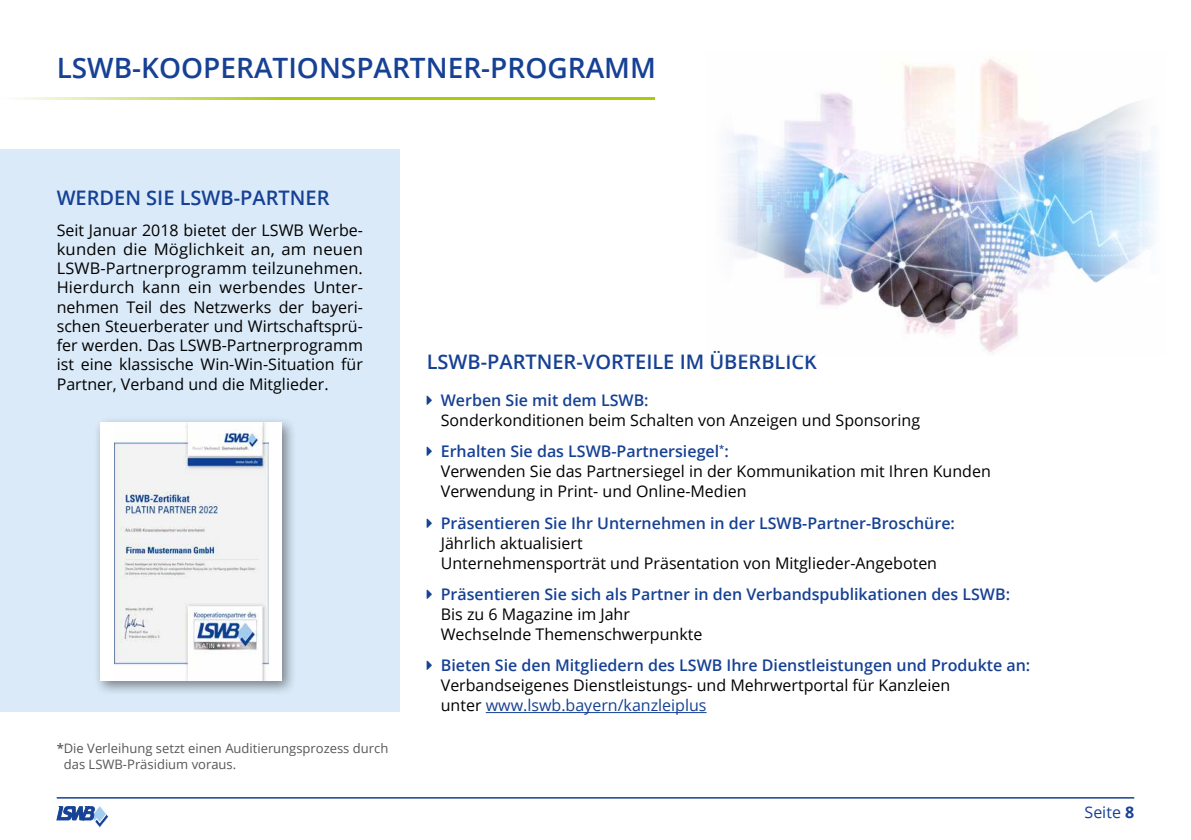
<style>
.page{position:relative;width:1191px;height:840px;background:#fff}
.page>*{position:absolute;margin:0;border:0;box-sizing:border-box;transform-origin:0 0}
.t1{font:600 28px "Open Sans";color:#164194}
.t2{font:600 20px "Open Sans";color:#164194}
.t3{font:16px/19.2px "Open Sans";color:#000}
.t4{font:600 16px "Open Sans";color:#164194}
.t5{font:16px "Open Sans";color:#164194}
.t6{font:13px/15.6px "Open Sans";color:#575756}
.s1{font-weight:600}
.s2{font-weight:600;color:#164194}
.s3{color:#164194}
.s4{font-weight:700}
</style>
<div class="page">
<hr style="left:57px;top:796px;width:1077px;height:2px;background:#164194">
<svg style="left:57px;top:806px;width:51px;height:21px"></svg>
<div style="left:0;top:149px;width:399px;height:562px;background:#daeaf8"></div>
<div style="left:93px;top:415px;width:204px;height:280px;background:#000;opacity:.45"></div>
<div style="left:100px;top:422px;width:182px;height:258px;background:#fff"></div>
<img style="left:114px;top:422px;width:154px;height:258px">
<hr style="left:0;top:97px;width:654px;height:3px;background:#afca0b">
<hr style="left:486px;top:711px;width:220px;height:1px;background:#164194">
<img style="left:725px;top:58px;width:431px;height:294px">
<h1 class="t1" style="left:57px;top:49px;width:601px">LSWB-KOOPERATIONSPARTNER-PROGRAMM</h1>
<p class="t2" style="left:57px;top:184px;width:274px">WERDEN SIE LSWB-PARTNER</p>
<p class="t3" style="left:57px;top:220px;width:308px;text-align:justify">Seit Januar 2018 bietet der LSWB Werbe&shy;kunden die Möglichkeit an, am neuen LSWB-Partnerprogramm teilzunehmen.<br>Hierdurch kann ein werbendes Unter&shy;nehmen Teil des Netzwerks der bayeri&shy;schen Steuerberater und Wirtschaftsprü&shy;fer werden. Das LSWB-Partnerprogramm ist eine klassische Win-Win-Situation für Partner, Verband und die Mitglieder.</p>
<p class="t6" style="left:64px;top:740px;width:326px;text-indent:-7px"><span class="s1">*</span>Die Verleihung setzt einen Auditierungsprozess durch das LSWB-Präsidium voraus.</p>
<p class="t2" style="left:427px;top:347px;width:392px">LSWB-PARTNER-VORTEILE IM ÜBERBLICK</p>
<p class="t4" style="left:441px;top:388px;width:209px">Werben Sie mit dem LSWB:</p>
<p class="t3" style="left:441px;top:403px;width:481px;line-height:31.4px">Sonderkonditionen beim Schalten von Anzeigen und Sponsoring<br><span class="s2">Erhalten Sie das LSWB-Partnersiegel</span><sup>*</sup><span class="s2">:</span></p>
<p class="t3" style="left:441px;top:460px;width:551px;line-height:20px">Verwenden Sie das Partnersiegel in der Kommunikation mit Ihren Kunden<br>Verwendung in Print- und Online-Medien</p>
<p class="t4" style="left:441px;top:511px;width:515px">Präsentieren Sie Ihr Unternehmen in der LSWB-Partner-Broschüre:</p>
<p class="t3" style="left:441px;top:532px;width:498px;line-height:20px">Jährlich aktualisiert<br>Unternehmensporträt und Präsentation von Mitglieder-Angeboten</p>
<p class="t4" style="left:441px;top:582px;width:571px">Präsentieren Sie sich als Partner in den Verbandspublikationen des LSWB:</p>
<p class="t3" style="left:441px;top:603px;width:263px;line-height:20px">Bis zu 6 Magazine im Jahr<br>Wechselnde Themenschwerpunkte</p>
<p class="t4" style="left:441px;top:654px;width:591px">Bieten Sie den Mitgliedern des LSWB Ihre Dienstleistungen und Produkte an:</p>
<p class="t3" style="left:441px;top:674px;width:511px;line-height:20px">Verbandseigenes Dienstleistungs- und Mehrwertportal für Kanzleien unter <span class="s3">www.lswb.bayern/kanzleiplus</span></p>
<p class="t5" style="left:1084px;top:801px;width:51px">Seite <span class="s4">8</span></p>
</div>
